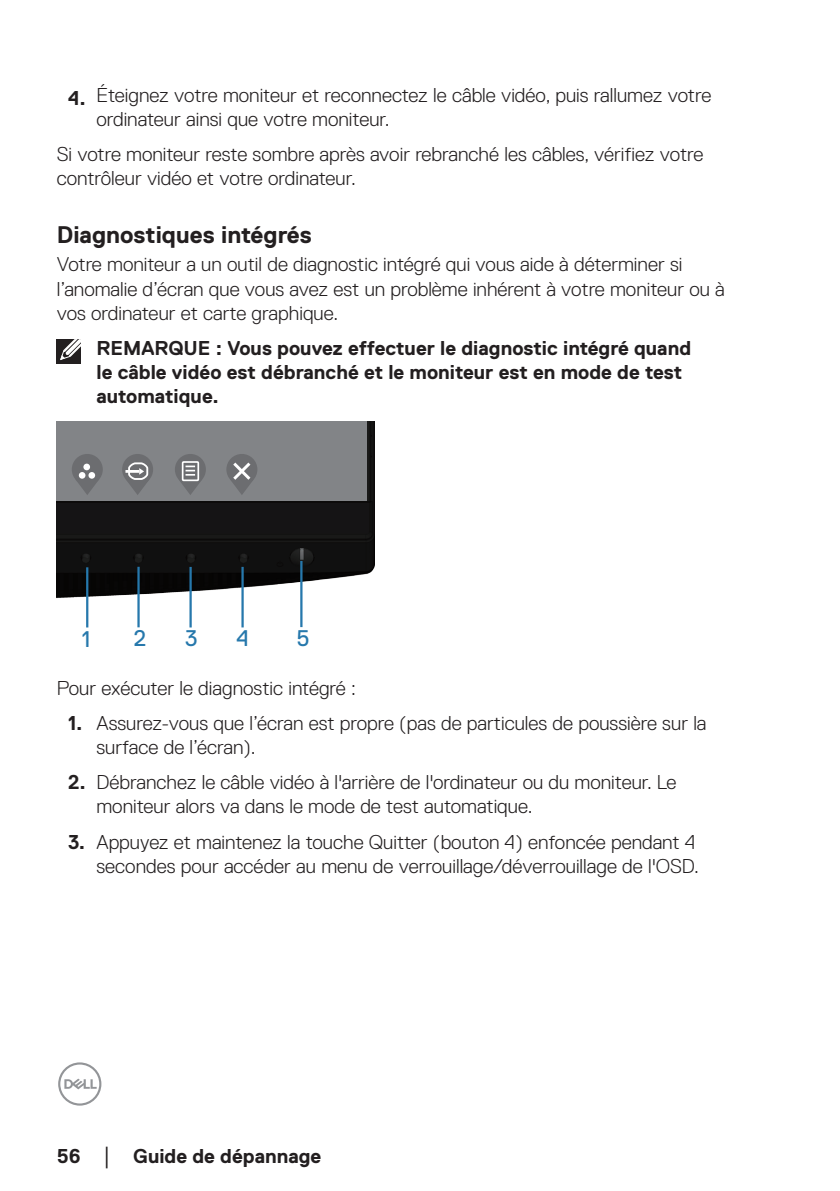
<style>
.page{position:relative;width:840px;height:1191px;background:#fff}
.page>*{position:absolute;margin:0;border:0;box-sizing:border-box;transform-origin:0 0}
.Head2{font:700 24px "Dell Replica";color:#231f20}
.t1{font:22.6px "Dell Replica";color:#2678ac}
.text{font:300 20px/24px "Dell Replica";color:#231f20}
.text-2{font:700 20px/24px "Dell Replica";color:#231f20}
.Paragraph{font:300 20px "Dell Replica";color:#231f20}
.s1{font-weight:700}
.s2{font-family:"Times New Roman";font-weight:400;font-size:18px}
</style>
<div class="page">
<svg style="left:58px;top:1062px;width:43px;height:43px"></svg>
<div style="left:57px;top:339px;width:24px;height:24px;background:#231f20"></div>
<svg style="left:60px;top:339px;width:21px;height:21px"></svg>
<img style="left:57px;top:421px;width:317px;height:191px">
<div style="left:57px;top:421px;width:310px;height:79px;background:#828487"></div>
<div style="left:72px;top:454px;width:31px;height:31px;background:#6c6d70;border-radius:50%"></div>
<svg style="left:75px;top:479px;width:24px;height:16px"></svg>
<div style="left:83px;top:463px;width:7px;height:7px;background:#fff;border-radius:50%"></div>
<div style="left:79px;top:472px;width:6px;height:7px;background:#fff;border-radius:50%"></div>
<div style="left:88px;top:472px;width:7px;height:7px;background:#fff;border-radius:50%"></div>
<div style="left:226px;top:454px;width:31px;height:31px;background:#6c6d70;border-radius:50%"></div>
<svg style="left:231px;top:462px;width:22px;height:33px"></svg>
<div style="left:175px;top:454px;width:31px;height:31px;background:#6c6d70;border-radius:50%"></div>
<div style="left:182px;top:461px;width:17px;height:20px;border:2px solid #fff"></div>
<svg style="left:178px;top:465px;width:24px;height:30px"></svg>
<div style="left:122px;top:454px;width:31px;height:31px;background:#6c6d70;border-radius:50%"></div>
<hr style="left:125px;top:470px;width:14px;height:3px;background:#fff">
<svg style="left:126px;top:462px;width:23px;height:33px"></svg>
<hr style="left:189px;top:567px;width:3px;height:60px;background:#2678ac">
<hr style="left:241px;top:567px;width:2px;height:60px;background:#2678ac">
<hr style="left:137px;top:567px;width:3px;height:60px;background:#2678ac">
<hr style="left:300px;top:561px;width:2px;height:66px;background:#2678ac">
<hr style="left:86px;top:567px;width:2px;height:60px;background:#2678ac">
<p class="text" style="left:96px;top:83px;width:616px;text-indent:-28px"><span class="s1">4.</span> Éteignez votre moniteur et reconnectez le câble vidéo, puis rallumez votre ordinateur ainsi que votre moniteur.</p>
<p class="text" style="left:57px;top:143px;width:647px">Si votre moniteur reste sombre après avoir rebranché les câbles, vérifiez votre contrôleur vidéo et votre ordinateur.</p>
<p class="Head2" style="left:57px;top:221px;width:256px">Diagnostiques intégrés</p>
<p class="text" style="left:57px;top:253px;width:669px">Votre moniteur a un outil de diagnostic intégré qui vous aide à déterminer si l’anomalie d’écran que vous avez est un problème inhérent à votre moniteur ou à vos ordinateur et carte graphique.</p>
<p class="text-2" style="left:96px;top:336px;width:595px">REMARQUE : Vous pouvez effectuer le diagnostic intégré quand le câble vidéo est débranché et le moniteur est en mode de test automatique.</p>
<p class="t1" style="left:82px;top:626px;width:10px">1</p>
<p class="t1" style="left:134px;top:625px;width:14px">2</p>
<p class="t1" style="left:185px;top:625px;width:14px">3</p>
<p class="t1" style="left:236px;top:625px;width:14px">4</p>
<p class="t1" style="left:296px;top:626px;width:15px">5</p>
<p class="Paragraph" style="left:57px;top:676px;width:300px">Pour exécuter le diagnostic intégré :</p>
<p class="text" style="left:96px;top:711px;width:611px;text-indent:-28px"><span class="s1">1.</span> Assurez-vous que l’écran est propre (pas de particules de poussière sur la surface de l’écran).</p>
<p class="text" style="left:96px;top:770px;width:581px;text-indent:-28px"><span class="s1">2.</span> Débranchez le câble vidéo à l'arrière de l'ordinateur ou du moniteur. Le moniteur alors va dans le mode de test automatique.</p>
<p class="text" style="left:68px;top:830px;width:632px;text-align:right"><span class="s1">3.</span> Appuyez et maintenez la touche Quitter (bouton 4) enfoncée pendant 4 secondes pour accéder au menu de verrouillage/déverrouillage de l'OSD.</p>
<p class="text-2" style="left:57px;top:1143px;width:266px">56 <span class="s2">│</span> Guide de dépannage</p>
</div>
